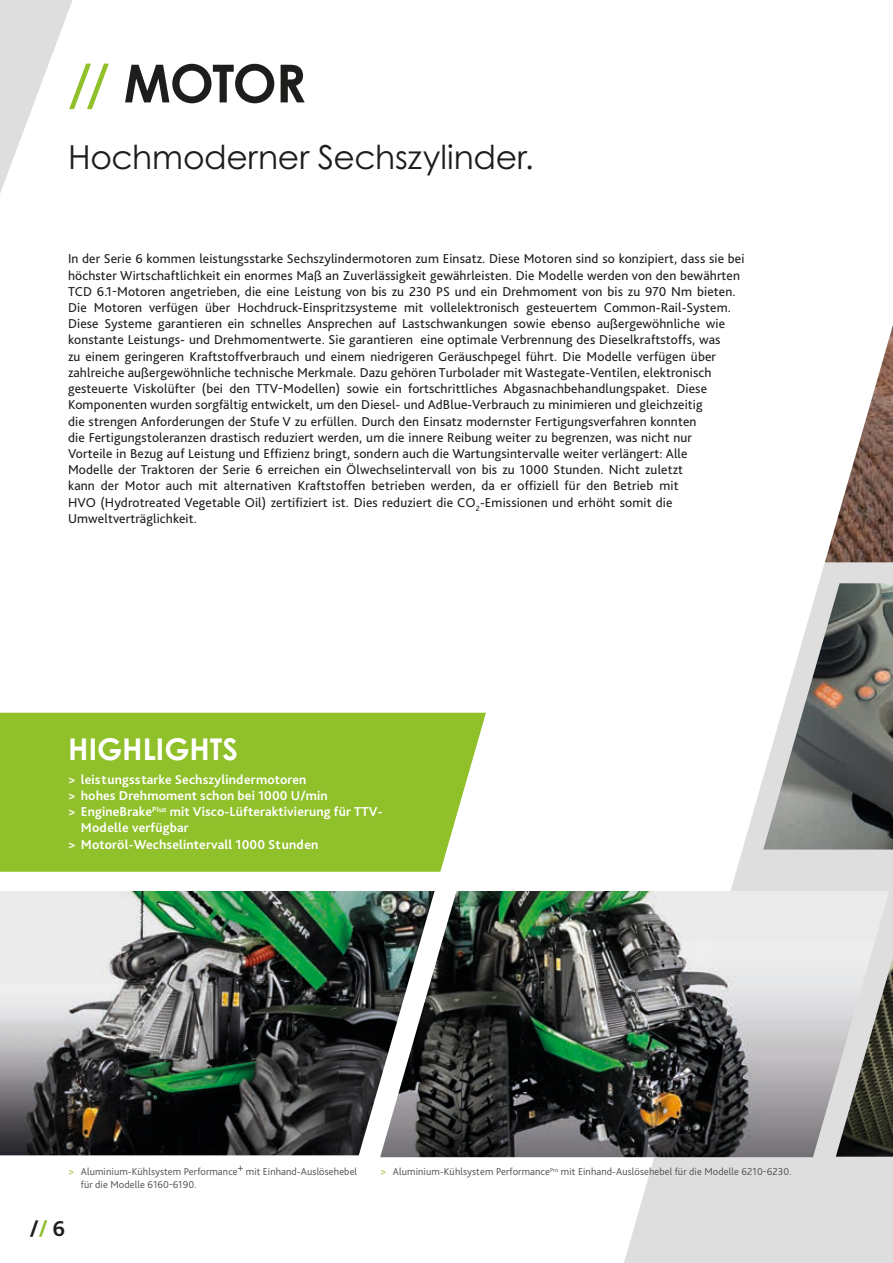
<style>
.page{position:relative;width:893px;height:1263px;background:#fff}
.page>*{position:absolute;margin:0;border:0;box-sizing:border-box;transform-origin:0 0}
.t1{font:700 52.5px "Century Gothic Pro";letter-spacing:-.025em;color:#1d1d1b}
.t2{font:33px "Century Gothic Pro";letter-spacing:-.005em;color:#1d1d1b}
.t3{font:700 30px "Century Gothic Pro";letter-spacing:.005em;color:#fff}
.t4{font:700 22.5px "Bliss Pro";color:#1d1d1b}
.t5{font:13.5px/16.2px "Bliss Pro";letter-spacing:.01em;color:#1d1d1b}
.t6{font:700 13.5px "Bliss Pro";letter-spacing:.01em;color:#fff}
.t7{font:300 10.5px/12.6px "Bliss Pro";letter-spacing:.01em;color:#4b4b4a}
.s1{color:#90c02a}
.s2{font-weight:400;color:#90c02a}
</style>
<div class="page">
<svg style="left:624px;top:562px;width:269px;height:701px"></svg>
<svg style="left:0;top:0;width:73px;height:193px"></svg>
<img style="left:825px;top:325px;width:68px;height:237px">
<img style="left:380px;top:891px;width:509px;height:266px">
<img style="left:763px;top:583px;width:130px;height:266px">
<img style="left:836px;top:957px;width:57px;height:200px">
<div style="left:0;top:713px;width:486px;height:159px;background:#90c02a"></div>
<img style="left:0;top:891px;width:435px;height:264px">
<h1 class="t1" style="left:68px;top:51px;width:240px"><span class="s1">//</span> MOTOR</h1>
<h2 class="t2" style="left:68px;top:137px;width:467px">Hochmoderner Sechszylinder.</h2>
<p class="t5" style="left:68px;top:251px;width:678px">In der Serie 6 kommen leistungsstarke Sechszylindermotoren zum Einsatz. Diese Motoren sind so konzipiert, dass sie bei höchster Wirtschaftlichkeit ein enormes Maß an Zuverlässigkeit gewährleisten. Die Modelle werden von den bewährten TCD 6.1-Motoren angetrieben, die eine Leistung von bis zu 230 PS und ein Drehmoment von bis zu 970 Nm bieten.<br>Die Motoren verfügen über Hochdruck-Einspritzsysteme mit vollelektronisch gesteuertem Common-Rail-System.<br>Diese Systeme garantieren ein schnelles Ansprechen auf Lastschwankungen sowie ebenso außergewöhnliche wie konstante Leistungs- und Drehmomentwerte. Sie garantieren eine optimale Verbrennung des Dieselkraftstoffs, was<br>zu einem geringeren Kraftstoffverbrauch und einem niedrigeren Geräuschpegel führt. Die Modelle verfügen über zahlreiche außergewöhnliche technische Merkmale. Dazu gehören Turbolader mit Wastegate-Ventilen, elektronisch gesteuerte Viskolüfter (bei den TTV-Modellen) sowie ein fortschrittliches Abgasnachbehandlungspaket. Diese Komponenten wurden sorgfältig entwickelt, um den Diesel- und AdBlue-Verbrauch zu minimieren und gleichzeitig<br>die strengen Anforderungen der Stufe V zu erfüllen. Durch den Einsatz modernster Fertigungsverfahren konnten<br>die Fertigungstoleranzen drastisch reduziert werden, um die innere Reibung weiter zu begrenzen, was nicht nur<br>Vorteile in Bezug auf Leistung und Effizienz bringt, sondern auch die Wartungsintervalle weiter verlängert: Alle<br>Modelle der Traktoren der Serie 6 erreichen ein Ölwechselintervall von bis zu 1000 Stunden. Nicht zuletzt<br>kann der Motor auch mit alternativen Kraftstoffen betrieben werden, da er offiziell für den Betrieb mit<br>HVO (Hydrotreated Vegetable Oil) zertifiziert ist. Dies reduziert die CO<sub>2</sub>-Emissionen und erhöht somit die Umweltverträglichkeit.</p>
<h3 class="t3" style="left:68px;top:731px;width:172px">HIGHLIGHTS</h3>
<p class="t6" style="left:68px;top:771px;width:240px">&gt; leistungsstarke Sechszylindermotoren</p>
<p class="t6" style="left:68px;top:787px;width:261px">&gt; hohes Drehmoment schon bei 1000 U/min</p>
<p class="t6" style="left:68px;top:803px;width:316px">&gt; EngineBrake<sup>Plus</sup> mit Visco-Lüfteraktivierung für TTV-</p>
<p class="t6" style="left:81px;top:819px;width:109px">Modelle verfügbar</p>
<p class="t6" style="left:68px;top:836px;width:252px">&gt; Motoröl-Wechselintervall 1000 Stunden</p>
<p class="t7" style="left:81px;top:1165px;width:278px;text-indent:-13px"><span class="s2">&gt;</span> Aluminium-Kühlsystem Performance+ mit Einhand-Auslösehebel für die Modelle 6160-6190.</p>
<p class="t7" style="left:380px;top:1165px;width:413px"><span class="s2">&gt;</span> Aluminium-Kühlsystem Performance<sup>Pro</sup> mit Einhand-Auslösehebel für die Modelle 6210-6230.</p>
<h3 class="t4" style="left:30px;top:1215px;width:37px">/<span class="s1">/</span> 6</h3>
</div>
